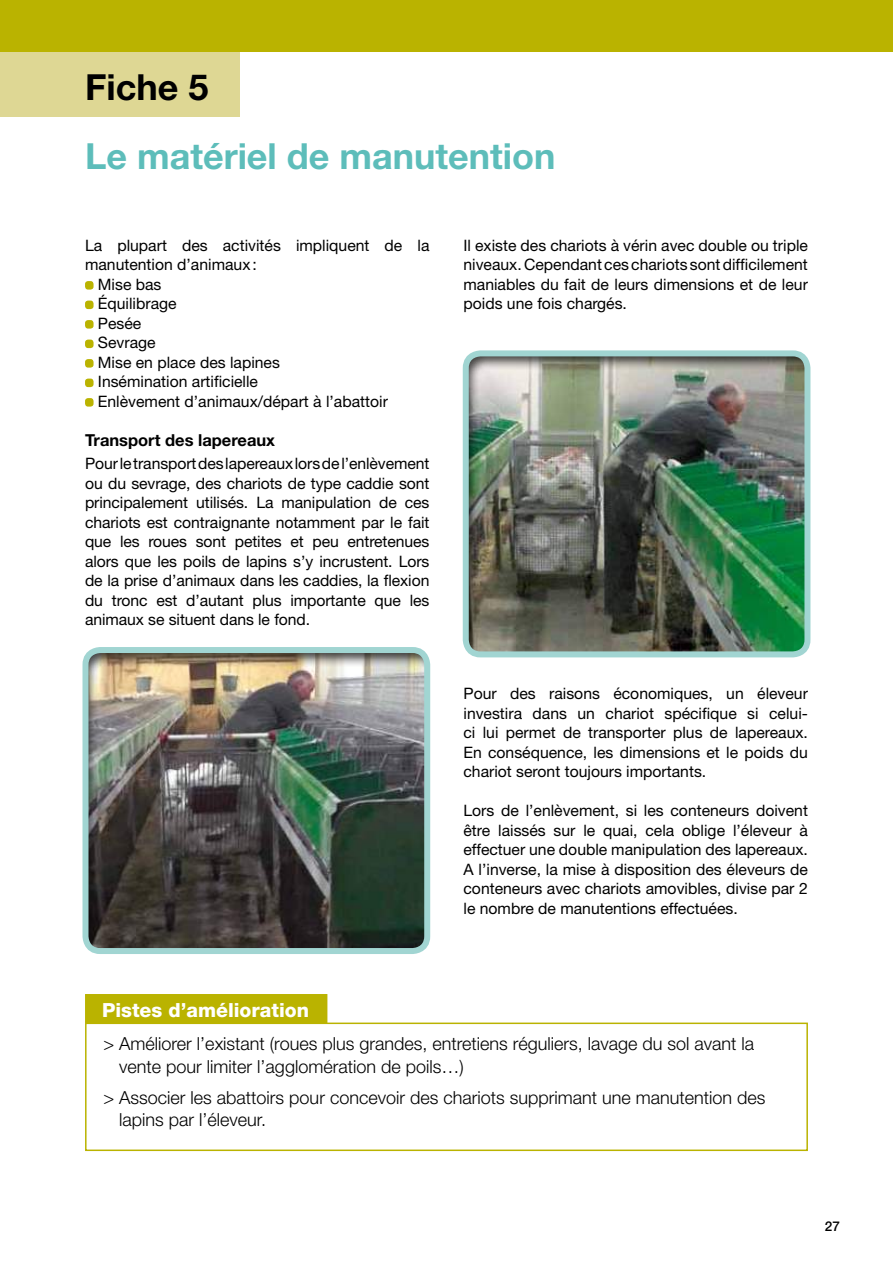
<style>
.page{position:relative;width:893px;height:1263px;background:#fff}
.page>*{position:absolute;margin:0;border:0;box-sizing:border-box;transform-origin:0 0}
.t1{font:700 36px "Helvetica Neue";color:#5dbdba}
.t2{font:700 36px "Helvetica Neue";color:#000}
.t3{font:800 19.5px "Helvetica Neue";color:#fff}
.t4{font:300 18px/22.5px "Helvetica Neue";color:#000}
.t5{font:700 16.5px "Helvetica Neue";color:#000}
.t6{font:15.75px/19.5px "Helvetica Neue";color:#000;text-align:justify}
.t7{font:500 13.5px "Helvetica Neue";color:#000}
</style>
<div class="page">
<div style="left:0;top:51px;width:240px;height:65px;background:#ded794"></div>
<div style="left:0;top:0;width:893px;height:51px;background:#bab300"></div>
<div style="left:85px;top:281px;width:9px;height:9px;background:#bab300;border-radius:3px"></div>
<div style="left:85px;top:301px;width:9px;height:8px;background:#bab300;border-radius:3px"></div>
<div style="left:85px;top:320px;width:9px;height:9px;background:#bab300;border-radius:3px"></div>
<div style="left:85px;top:340px;width:9px;height:8px;background:#bab300;border-radius:3px"></div>
<div style="left:85px;top:359px;width:9px;height:9px;background:#bab300;border-radius:3px"></div>
<div style="left:85px;top:379px;width:9px;height:8px;background:#bab300;border-radius:3px"></div>
<div style="left:85px;top:398px;width:9px;height:9px;background:#bab300;border-radius:3px"></div>
<div style="left:85px;top:994px;width:242px;height:29px;background:#bab300"></div>
<div style="left:85px;top:1022px;width:723px;height:129px;border:2px solid #bab300"></div>
<div style="left:83px;top:647px;width:345px;height:305px;background:#000;opacity:.75"></div>
<div style="left:463px;top:351px;width:345px;height:304px;background:#000;opacity:.75"></div>
<div style="left:83px;top:647px;width:347px;height:307px;border:6px solid #a1d5d2;border-radius:15px"></div>
<div style="left:463px;top:350px;width:347px;height:307px;border:6px solid #a1d5d2;border-radius:15px"></div>
<h1 class="t2" style="left:85px;top:65px;width:125px">Fiche 5</h1>
<h1 class="t1" style="left:85px;top:134px;width:472px">Le matériel de manutention</h1>
<p class="t6" style="left:85px;top:235px;width:346px">La plupart des activités impliquent de la</p>
<p class="t6" style="left:85px;top:254px;width:173px">manutention d’animaux:</p>
<p class="t6" style="left:98px;top:274px;width:65px">M ise bas</p>
<p class="t6" style="left:98px;top:293px;width:80px">Équilibrage</p>
<p class="t6" style="left:98px;top:313px;width:45px">Pesée</p>
<p class="t6" style="left:98px;top:332px;width:59px">Sevrage</p>
<p class="t6" style="left:98px;top:352px;width:184px">M ise en place des lapines</p>
<p class="t6" style="left:98px;top:371px;width:162px">I nsémination artificielle</p>
<p class="t6" style="left:98px;top:391px;width:291px">Enlèvement d’animaux/départ à l’abattoir</p>
<p class="t5" style="left:85px;top:429px;width:192px">Transport des lapereaux</p>
<p class="t6" style="left:85px;top:454px;width:346px">Pour le transport des lapereaux lors de l’enlèvement ou du sevrage, des chariots de type caddie sont principalement utilisés. La manipulation de ces chariots est contraignante notamment par le fait que les roues sont petites et peu entretenues alors que les poils de lapins s’y incrustent. Lors de la prise d’animaux dans les caddies, la flexion du tronc est d’autant plus importante que les animaux se situent dans le fond.</p>
<p class="t6" style="left:463px;top:235px;width:346px">I l existe des chariots à vérin avec double ou triple niveaux. Cependant ces chariots sont difficilement maniables du fait de leurs dimensions et de leur poids une fois chargés.</p>
<p class="t6" style="left:463px;top:683px;width:346px">Pour des raisons économiques, un éleveur investira dans un chariot spécifique si celui&shy;ci lui permet de transporter plus de lapereaux.<br>En conséquence, les dimensions et le poids du chariot seront toujours importants.</p>
<p class="t6" style="left:463px;top:800px;width:346px">Lors de l’enlèvement, si les conteneurs doivent être laissés sur le quai, cela oblige l’éleveur à effectuer une double manipulation des lapereaux.<br>A l’inverse, la mise à disposition des éleveurs de conteneurs avec chariots amovibles, divise par 2 le nombre de manutentions effectuées.</p>
<p class="t3" style="left:102px;top:998px;width:208px">Pistes d’amélioration</p>
<p class="t4" style="left:119px;top:1032px;width:636px;text-indent:-16px">&gt; Améliorer l’existant (roues plus grandes, entretiens réguliers, lavage du sol avant la vente pour limiter l’agglomération de poils…)</p>
<p class="t4" style="left:119px;top:1086px;width:648px;text-indent:-16px">&gt; Associer les abattoirs pour concevoir des chariots supprimant une manutention des lapins par l’éleveur.</p>
<p class="t7" style="left:825px;top:1218px;width:17px">27</p>
</div>
